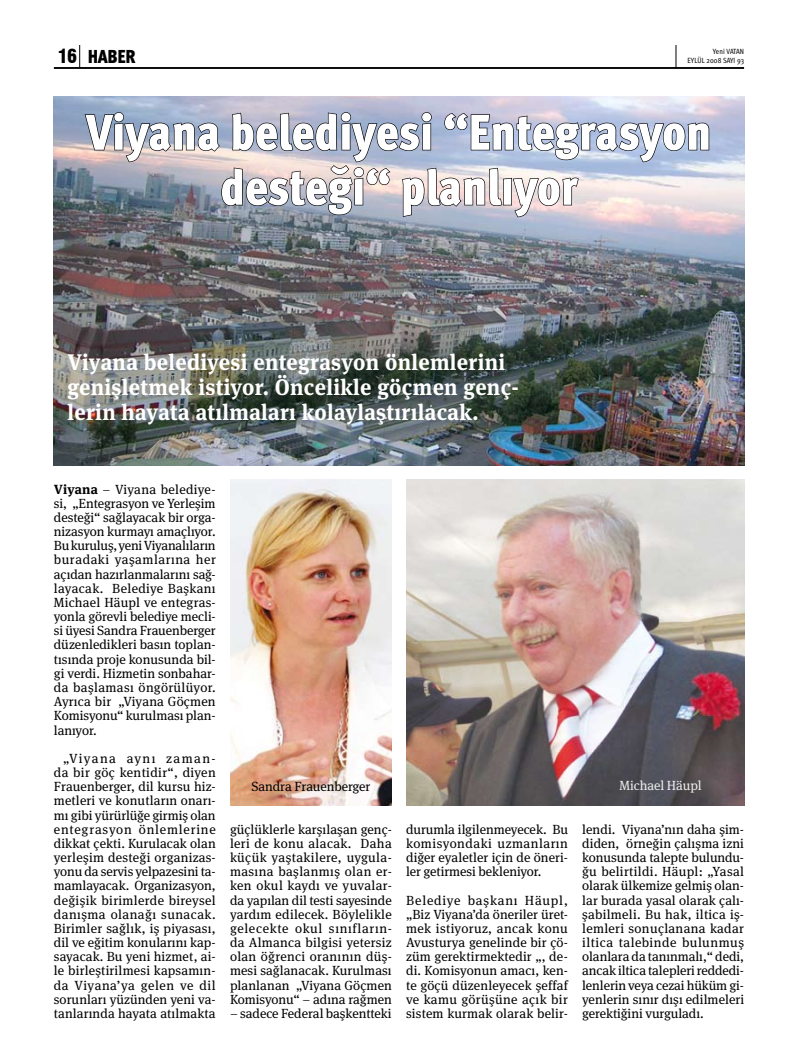
<style>
.page{position:relative;width:798px;height:1063px;background:#fff}
.page>*{position:absolute;margin:0;border:0;box-sizing:border-box;transform-origin:0 0}
.t1{font:900 50px/55px "Meta Cond Pro";color:#fff;text-align:center}
.t2{font:700 22.5px/25px "Meta Serif Pro";letter-spacing:.015em;color:#fff;scale:.95 1}
.t3{font:900 18.75px "Meta Cond Pro";letter-spacing:-.015em;color:#000}
.t4{font:13.25px/14.1px "Meta Serif Pro";letter-spacing:.005em;color:#000;text-align:justify}
.t5{font:13.25px "Meta Serif Pro";letter-spacing:-.005em;color:#ececed}
.t6{font:7.5px/9px "Meta Cond Pro";letter-spacing:.01em;color:#000;text-align:right}
.s1{font-family:"Swiss 721 BT";font-stretch:condensed}
.s2{font-weight:700}
</style>
<div class="page">
<svg style="left:675px;top:45px;width:1px;height:22px"></svg>
<svg style="left:79px;top:45px;width:1px;height:22px"></svg>
<hr style="left:54px;top:67px;width:689px;height:2px;background:#000">
<img style="left:54px;top:97px;width:689px;height:368px">
<img style="left:230px;top:480px;width:162px;height:325px">
<img style="left:84px;top:112px;width:625px;height:108px">
<img style="left:406px;top:479px;width:337px;height:326px">
<h3 class="t3" style="left:58px;top:44px;width:79px"><span class="s1">16</span> HABER</h3>
<p class="t6" style="left:687px;top:47px;width:58px">Yeni VATAN<br>EYLÜL 2008 SAYI 93</p>
<h1 class="t1" style="left:86px;top:106px;width:626px">Viyana belediyesi “Entegrasyon desteği“ planlıyor</h1>
<h2 class="t2" style="left:67px;top:347px;width:476px">Viyana belediyesi entegrasyon önlemlerini genişletmek istiyor. Öncelikle göçmen genç&shy;lerin hayata atılmaları kolaylaştırılacak.</h2>
<p class="t4" style="left:54px;top:481px;width:163px"><span class="s2">Viyana</span> – Viyana belediye&shy;si, „Entegrasyon ve Yerleşim desteği“ sağlayacak bir orga&shy;nizasyon kurmayı amaçlıyor.<br>Bu kuruluş, yeni Viyanalıların buradaki yaşamlarına her açıdan hazırlanmalarını sağ&shy;layacak. Belediye Başkanı Michael Häupl ve entegras&shy;yonla görevli belediye mecli&shy;si üyesi Sandra Frauenberger düzenledikleri basın toplan&shy;tısında proje konusunda bil&shy;gi verdi. Hizmetin sonbahar&shy;da başlaması öngörülüyor.<br>Ayrıca bir „Viyana Göçmen Komisyonu“ kurulması plan&shy;lanıyor.</p>
<p class="t4" style="left:54px;top:751px;width:163px;text-indent:9px">„Viyana aynı zaman&shy;da bir göç kentidir“, diyen Frauenberger, dil kursu hiz&shy;metleri ve konutların onarı&shy;mı gibi yürürlüğe girmiş olan entegrasyon önlemlerine dikkat çekti. Kurulacak olan yerleşim desteği organizas&shy;yonu da servis yelpazesini ta&shy;mamlayacak. Organizasyon, değişik birimlerde bireysel danışma olanağı sunacak.<br>Birimler sağlık, iş piyasası, dil ve eğitim konularını kap&shy;sayacak. Bu yeni hizmet, ai&shy;le birleştirilmesi kapsamın&shy;da Viyana’ya gelen ve dil sorunları yüzünden yeni va&shy;tanlarında hayata atılmakta</p>
<p class="t4" style="left:251px;top:779px;width:120px">Sandra Frauenberger</p>
<p class="t5" style="left:619px;top:776px;width:84px">Michael Häupl</p>
<p class="t4" style="left:230px;top:821px;width:163px">güçlüklerle karşılaşan genç&shy;leri de konu alacak. Daha küçük yaştakilere, uygula&shy;masına başlanmış olan er&shy;ken okul kaydı ve yuvalar&shy;da yapılan dil testi sayesinde yardım edilecek. Böylelikle gelecekte okul sınıfların&shy;da Almanca bilgisi yetersiz olan öğrenci oranının düş&shy;mesi sağlanacak. Kurulması planlanan „Viyana Göçmen Komisyonu“ – adına rağmen</p>
<p class="t4" style="left:230px;top:1006px;width:163px">– sadece Federal başkentteki</p>
<p class="t4" style="left:406px;top:821px;width:163px">durumla ilgilenmeyecek. Bu komisyondaki uzmanların diğer eyaletler için de öneri&shy;ler getirmesi bekleniyor.</p>
<p class="t4" style="left:406px;top:892px;width:163px">Belediye başkanı Häupl, „Biz Viyana’da öneriler üret&shy;mek istiyoruz, ancak konu Avusturya genelinde bir çö&shy;züm gerektirmektedir „, de&shy;di. Komisyonun amacı, ken&shy;te göçü düzenleyecek şeffaf ve kamu görüşüne açık bir sistem kurmak olarak belir-</p>
<p class="t4" style="left:582px;top:821px;width:163px">lendi. Viyana’nın daha şim&shy;diden, örneğin çalışma izni konusunda talepte bulundu&shy;ğu belirtildi. Häupl: „Yasal olarak ülkemize gelmiş olan&shy;lar burada yasal olarak çalı&shy;şabilmeli. Bu hak, iltica iş&shy;lemleri sonuçlanana kadar iltica talebinde bulunmuş olanlara da tanınmalı,“ dedi, ancak iltica talepleri reddedi&shy;lenlerin veya cezai hüküm gi&shy;yenlerin sınır dışı edilmeleri gerektiğini vurguladı.</p>
</div>
